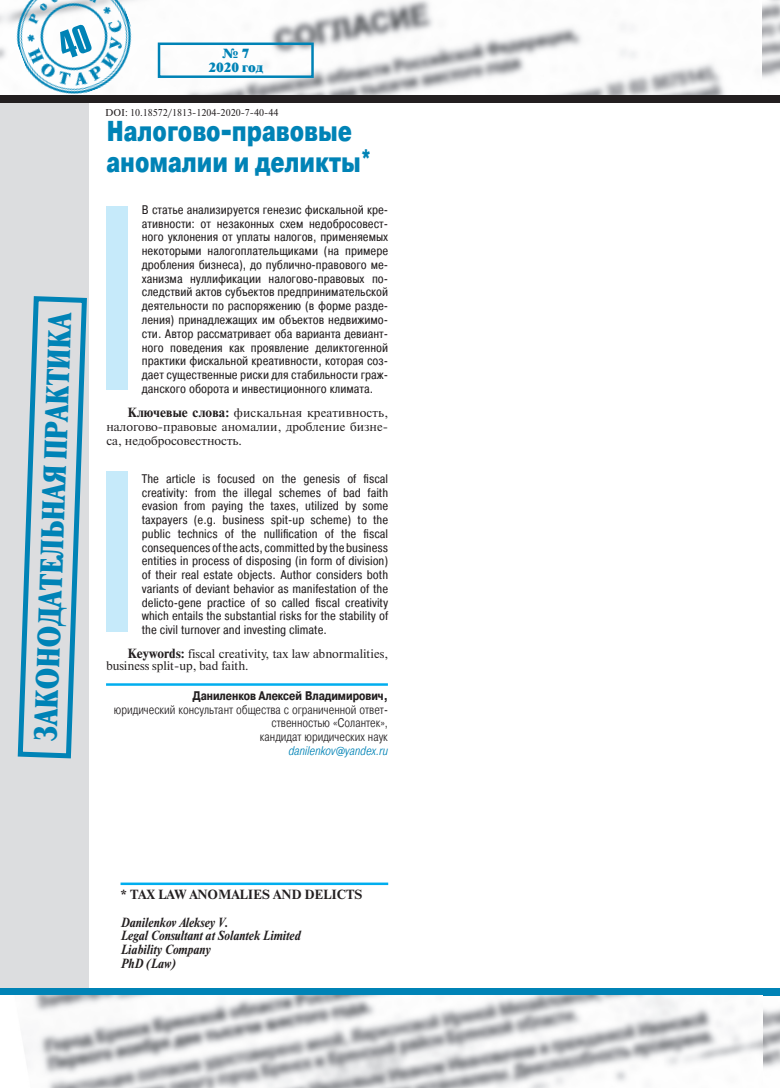
<style>
.page{position:relative;width:780px;height:1088px;background:#fff}
.page>*{position:absolute;margin:0;border:0;box-sizing:border-box;transform-origin:0 0}
.t1{font:30px "Newton XC";color:#0083b6;scale:.78 1}
.t2{font:900 28.75px/31.2px "Pragmatica Cond";color:#0083b6;scale:.85 1}
.t3{font:12.5px/13.8px "Pragmatica Cond";color:#231f20;text-align:justify}
.t4{font:12.5px/13.8px "Newton C";color:#231f20;text-align:justify}
.t5{font:300 12.5px/13.8px "Pragmatica Cond";color:#231f20;text-align:right}
.t6{font:italic 700 12.5px/13.8px "Newton C";color:#231f20;scale:.9 1}
.t7{font:700 12.5px "Pragmatica Cond C";color:#231f20}
.t8{font:700 12.5px "Newton C";color:#231f20}
.t9{font:italic 300 12.5px "Pragmatica Cond";color:#0083b6}
.t10{font:12.5px/13.8px "Newton XC";color:#0083b6;text-align:center}
.t11{font:10px "Newton C";color:#231f20}
.s1{font-weight:700}
</style>
<div class="page">
<img style="left:0;top:0;width:780px;height:96px">
<img style="left:24px;top:996px;width:756px;height:92px">
<div style="left:0;top:103px;width:89px;height:886px;background:#dcdddf"></div>
<div style="left:762px;top:96px;width:18px;height:7px;background:#231f20"></div>
<div style="left:762px;top:989px;width:18px;height:7px;background:#0083b6"></div>
<svg style="left:156px;top:41px;width:159px;height:38px"></svg>
<div style="left:0;top:96px;width:762px;height:7px;background:#231f20"></div>
<img style="left:2px;top:0;width:145px;height:96px">
<div style="left:0;top:989px;width:762px;height:7px;background:#0083b6"></div>
<svg style="left:17px;top:296px;width:70px;height:463px"></svg>
<hr style="left:120px;top:882px;width:268px;height:3px;background:#00aeef">
<div style="left:106px;top:206px;width:22px;height:184px;background:#c6eafa"></div>
<div style="left:106px;top:472px;width:22px;height:160px;background:#c6eafa"></div>
<hr style="left:106px;top:683px;width:282px;height:3px;background:#00aeef">
<svg style="left:55px;top:24px;width:38px;height:36px"></svg>
<h1 class="t1" style="left:28px;top:740px;width:550px;rotate:-88deg">ЗАКОНОДАТЕЛЬНАЯ ПРАКТИКА</h1>
<p class="t10" style="left:208px;top:47px;width:56px">№ 7<br>2020 год</p>
<p class="t11" style="left:105px;top:109px;width:175px">DOI: 10.18572/1813-1204-2020-7-40-44</p>
<h2 class="t2" style="left:106px;top:116px;width:313px">Налогово-правовые аномалии и деликты*</h2>
<p class="t3" style="left:142px;top:204px;width:248px">В статье анализируется генезис фискальной кре&shy;ативности: от незаконных схем недобросовест&shy;ного уклонения от уплаты налогов, применяемых некоторыми налогоплательщиками (на примере дробления бизнеса), до публично-правового ме&shy;ханизма нуллификации налогово-правовых по&shy;следствий актов субъектов предпринимательской деятельности по распоряжению (в форме разде&shy;ления) принадлежащих им объектов недвижимо&shy;сти. Автор рассматривает оба варианта девиант&shy;ного поведения как проявление деликтогенной практики фискальной креативности, которая соз&shy;дает существенные риски для стабильности граж&shy;данского оборота и инвестиционного климата.</p>
<p class="t4" style="left:106px;top:407px;width:283px;text-indent:21px"><span class="s1">Ключевые слова:</span> фискальная креативность, налогово-правовые аномалии, дробление бизне&shy;са, недобросовестность.</p>
<p class="t3" style="left:142px;top:472px;width:248px">The article is focused on the genesis of fiscal creativity: from the illegal schemes of bad faith evasion from paying the taxes, utilized by some taxpayers (e.g. business spit-up scheme) to the public technics of the nullification of the fiscal consequences of the acts, committed by the business entities in process of disposing (in form of division) of their real estate objects. Author considers both variants of deviant behavior as manifestation of the delicto-gene practice of so called fiscal creativity which entails the substantial risks for the stability of the civil turnover and investing climate.</p>
<p class="t4" style="left:106px;top:650px;width:283px;line-height:11.1px;text-indent:21px"><span class="s1">Keywords:</span> fiscal creativity, tax law abnormalities, business split-up, bad faith.</p>
<p class="t7" style="left:193px;top:689px;width:196px">Даниленков Алексей Владимирович,</p>
<p class="t5" style="left:114px;top:703px;width:275px">юридический консультант общества с ограниченной ответ&shy;ственностью «Солантек»,<br>кандидат юридических наук</p>
<p class="t9" style="left:288px;top:746px;width:101px">danilenkov@yandex.ru</p>
<p class="t8" style="left:120px;top:887px;width:244px">* TAX LAW ANOMALIES AND DELICTS</p>
<p class="t6" style="left:120px;top:916px;width:201px">Danilenkov Aleksey V.<br>Legal Consultant at Solantek Limited<br>Liability Company<br>PhD (Law)</p>
</div>
